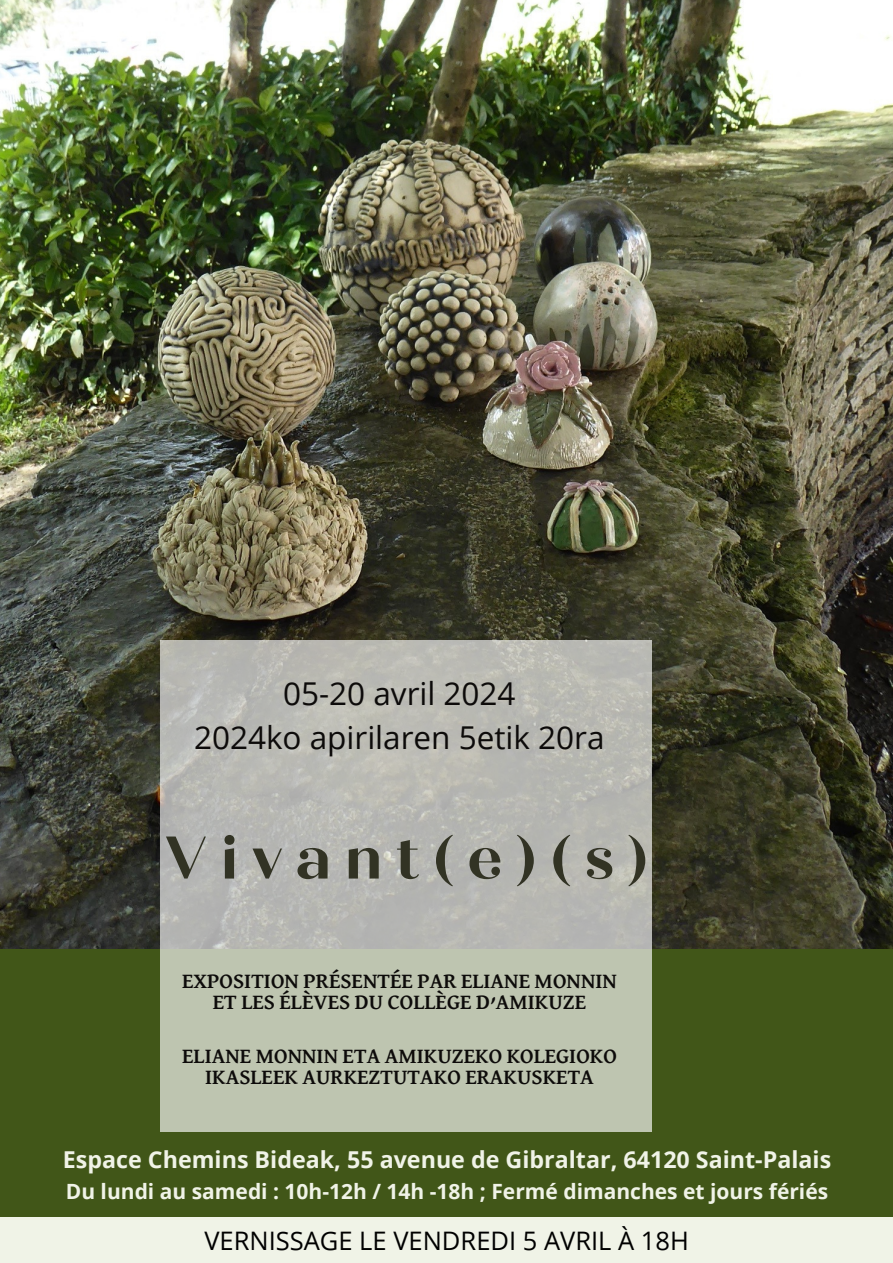
<style>
.page{position:relative;width:893px;height:1263px;background:#415618}
.page>*{position:absolute;margin:0;border:0;box-sizing:border-box;transform-origin:0 0}
.t1{font:700 60px "Quiche Display";letter-spacing:.235em;color:#323324}
.t2{font:31.5px/43.9px "Open Sans";color:#0d0b0a;text-align:center}
.t3{font:25.5px "Open Sans";color:#000}
.t4{font:700 23.25px "Open Sans";color:#f0f3e7}
.t5{font:700 21.75px "David Libre";color:#0d0b0a}
.t6{font:700 21px "Open Sans";color:#f0f3e7}
</style>
<div class="page">
<img style="left:0;top:0;width:893px;height:948px">
<div style="left:161px;top:640px;width:491px;height:491px;background:#bcbcb0"></div>
<div style="left:0;top:1217px;width:893px;height:46px;background:#f0f3e7"></div>
<p class="t2" style="left:194px;top:671px;width:412px">05-20 avril 2024<br>2024ko apirilaren 5etik 20ra</p>
<h2 class="t1" style="left:165px;top:822px;width:485px">Vivant(e)(s)</h2>
<h4 class="t5" style="left:182px;top:972px;width:436px">EXPOSITION PRÉSENTÉE PAR ELIANE MONNIN</h4>
<h4 class="t5" style="left:213px;top:993px;width:375px">ET LES ÉLÈVES DU COLLÈGE D’AMIKUZE</h4>
<h4 class="t5" style="left:182px;top:1047px;width:436px">ELIANE MONNIN ETA AMIKUZEKO KOLEGIOKO</h4>
<h4 class="t5" style="left:205px;top:1068px;width:390px">IKASLEEK AURKEZTUTAKO ERAKUSKETA</h4>
<p class="t4" style="left:63px;top:1143px;width:770px">Espace Chemins Bideak, 55 avenue de Gibraltar, 64120 Saint-Palais</p>
<h3 class="t6" style="left:66px;top:1176px;width:764px">Du lundi au samedi : 10h-12h / 14h -18h ; Fermé dimanches et jours fériés</h3>
<h1 class="t3" style="left:204px;top:1222px;width:486px">VERNISSAGE LE VENDREDI 5 AVRIL À 18H</h1>
</div>
